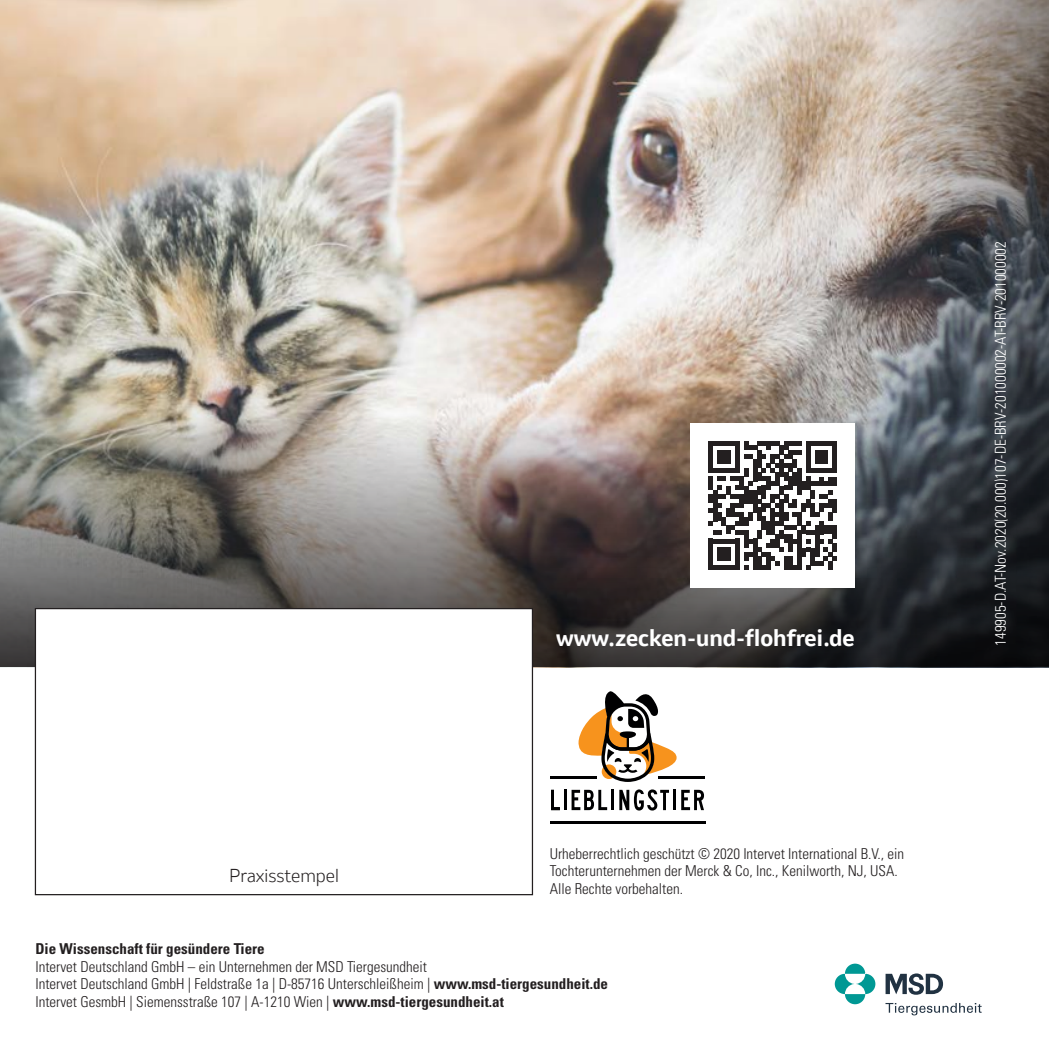
<style>
.page{position:relative;width:1049px;height:1049px;background:#fff}
.page>*{position:absolute;margin:0;border:0;box-sizing:border-box;transform-origin:0 0}
.t1{font:700 22.5px "Invention";color:#fff}
.t2{font:300 17.5px "Invention";color:#231f20}
.t3{font:300 condensed 15px/17.5px "Univers LT Std";color:#231f20}
.t4{font:300 condensed 15px "Univers LT Std";color:#fff}
.t5{font:700 condensed 15px "Univers LT Std";color:#231f20}
.s1{font-weight:700}
</style>
<div class="page">
<img style="left:0;top:0;width:878px;height:415px">
<svg style="left:878px;top:0;width:171px;height:415px;background:#7a7674"></svg>
<svg style="left:0;top:415px;width:1049px;height:252px;background:#64615f"></svg>
<div style="left:691px;top:424px;width:164px;height:163px;background:#fff"></div>
<svg style="left:708px;top:441px;width:129px;height:129px"></svg>
<div style="left:35px;top:609px;width:497px;height:286px;background:#fff"></div>
<div style="left:35px;top:608px;width:498px;height:287px;border:1px solid #231f20"></div>
<hr style="left:550px;top:821px;width:155px;height:3px;background:#000001">
<hr style="left:550px;top:776px;width:47px;height:2px;background:#000001">
<hr style="left:658px;top:776px;width:47px;height:2px;background:#000001">
<svg style="left:578px;top:691px;width:98px;height:91px"></svg>
<hr style="left:611px;top:790px;width:3px;height:20px;background:#000001">
<hr style="left:673px;top:790px;width:3px;height:20px;background:#000001">
<svg style="left:681px;top:790px;width:23px;height:20px"></svg>
<svg style="left:619px;top:789px;width:50px;height:21px"></svg>
<hr style="left:563px;top:790px;width:3px;height:20px;background:#000001">
<svg style="left:551px;top:790px;width:9px;height:20px"></svg>
<svg style="left:571px;top:790px;width:36px;height:20px"></svg>
<svg style="left:835px;top:963px;width:40px;height:41px"></svg>
<svg style="left:885px;top:973px;width:58px;height:22px"></svg>
<svg style="left:885px;top:1003px;width:96px;height:12px"></svg>
<p class="t2" style="left:229px;top:863px;width:111px">Praxisstempel</p>
<h1 class="t1" style="left:556px;top:621px;width:300px">www.zecken-und-flohfrei.de</h1>
<p class="t3" style="left:550px;top:845px;width:356px">Urheberrechtlich geschützt © 2020 Intervet International B.V., ein<br>Tochterunternehmen der Merck &amp; Co, Inc., Kenilworth, NJ, USA.<br>Alle Rechte vorbehalten.</p>
<p class="t5" style="left:35px;top:940px;width:231px">Die Wissenschaft für gesündere Tiere</p>
<p class="t3" style="left:35px;top:958px;width:574px">Intervet Deutschland GmbH – ein Unternehmen der MSD Tiergesundheit<br>Intervet Deutschland GmbH | Feldstraße 1a | D-85716 Unterschleißheim | <span class="s1">www.msd-tiergesundheit.de<br></span>Intervet GesmbH | Siemensstraße 107 | A-1210 Wien | <span class="s1">www.msd-tiergesundheit.at</span></p>
<p class="t4" style="left:992px;top:645px;width:406px;rotate:-90deg">149905-D.AT-Nov.2020(20.000)107-DE-BRV-201000002-AT-BRV-201000002</p>
</div>
